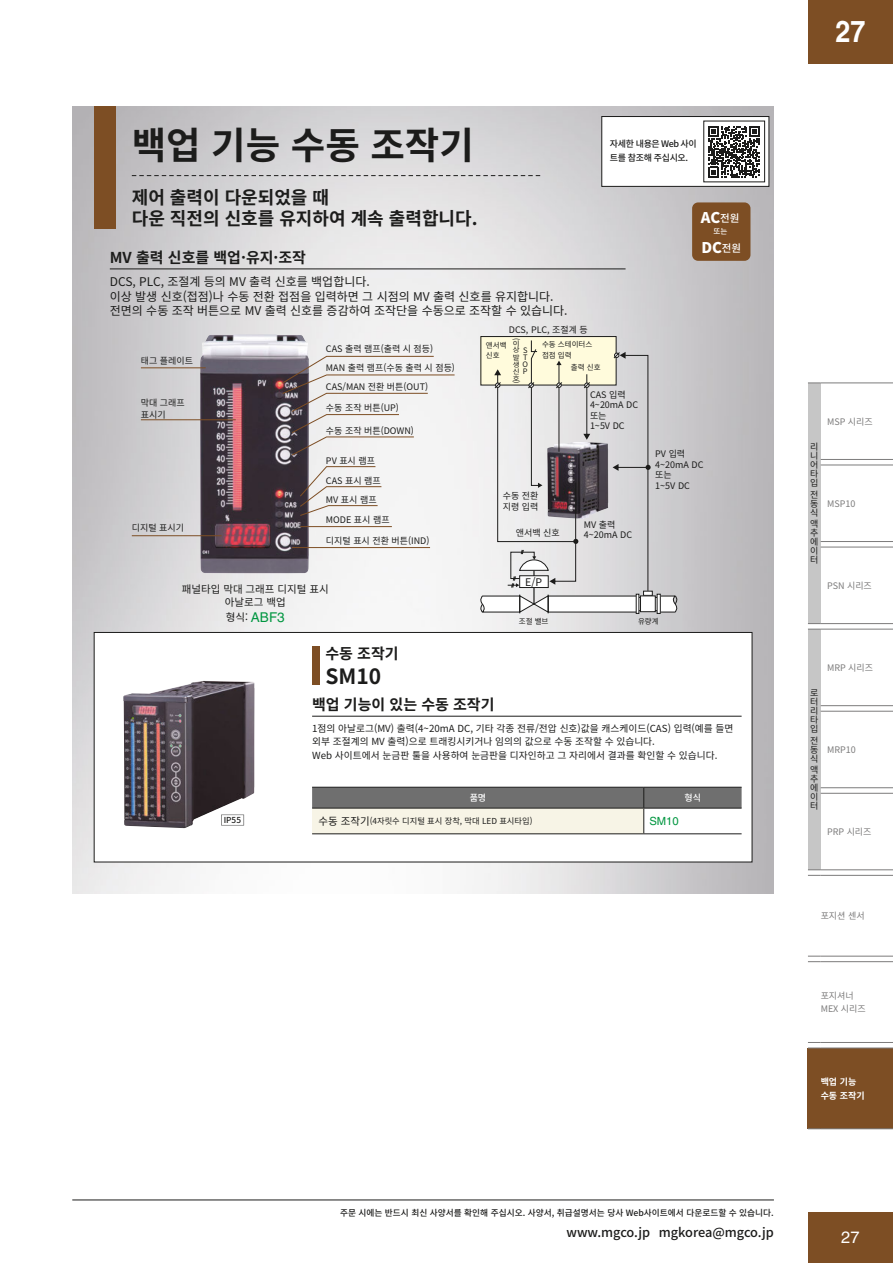
<style>
.page{position:relative;width:893px;height:1263px;background:#fff}
.page>*{position:absolute;margin:0;border:0;box-sizing:border-box;transform-origin:0 0}
.t1{font:700 37.5px "Source Han Sans KR";color:#1c1c1b}
.t2{font:700 30px "Helvetica LT Std";color:#fff;scale:.9 1}
.t3{font:700 21px "Source Han Sans KR";color:#1c1c1b}
.t4{font:700 18px/21px "Source Han Sans KR";color:#1c1c1b}
.t5{font:16.5px "Helvetica LT Std";color:#fff}
.t6{font:700 15px "Source Han Sans KR";color:#1c1c1b}
.t7{font:800 14.7px "Source Han Sans KR";color:#fff}
.t8{font:13.5px "Helvetica LT Std";color:#009640}
.t9{font:500 12.75px "Source Han Sans KR";color:#1c1c1b}
.t10{font:12px/14.4px "Source Han Sans KR";color:#1c1c1b}
.t11{font:11.25px "Helvetica LT Std";color:#009640}
.t12{font:10.5px/13.5px "Source Han Sans KR";color:#1c1c1b;text-align:center}
.t13{font:9.75px/13.5px "Source Han Sans KR";color:#1c1c1b}
.t14{font:9px/9px "Source Han Sans KR";color:#1c1c1b}
.t15{font:9px/13.5px "Source Han Sans KR";color:#7c7b7b}
.t16{font:500 9px/14.4px "Source Han Sans KR";letter-spacing:-.04em;color:#1c1c1b}
.t17{font:700 9px/13.5px "Source Han Sans KR";color:#fff}
.t18{font:500 9px "Source Han Sans KR";color:#fff}
.t19{font:500 8.7px "Source Han Sans KR";color:#1c1c1b}
.t20{font:8.25px "Source Han Sans KR";color:#1c1c1b}
.t21{font:500 8.25px "Source Han Sans KR";color:#1c1c1b}
.t22{font:7.5px/7.1px "Source Han Sans KR";color:#1c1c1b}
.t23{font:500 7.5px "Source Han Sans KR";color:#fff}
.t24{font:7.5px "Source Han Sans KR";color:#1c1c1b;scale:.9 1}
.t25{font:6.75px/6.4px "Source Han Sans KR";color:#1c1c1b;scale:1.11 1}
.s1{font-weight:500;font-size:10.5px}
.s2{font-family:"Source Han Sans KR";font-size:10.5px;color:#1c1c1b}
.s3{font-size:10.5px}
</style>
<div class="page">
<div style="left:808px;top:1212px;width:85px;height:51px;background:#7d4e24"></div>
<div style="left:808px;top:0;width:85px;height:64px;background:#7d4e24"></div>
<hr style="left:72px;top:1199px;width:702px;height:1px;background:#1c1c1b">
<div style="left:808px;top:383px;width:13px;height:241px;background:#c6c6c6"></div>
<div style="left:808px;top:629px;width:13px;height:241px;background:#c6c6c6"></div>
<div style="left:808px;top:1048px;width:85px;height:81px;background:#7d4e24"></div>
<hr style="left:821px;top:383px;width:72px;height:1px;background:#7c7b7b">
<hr style="left:821px;top:459px;width:72px;height:1px;background:#7c7b7b">
<hr style="left:821px;top:465px;width:72px;height:1px;background:#7c7b7b">
<hr style="left:821px;top:541px;width:72px;height:1px;background:#7c7b7b">
<hr style="left:821px;top:547px;width:72px;height:1px;background:#7c7b7b">
<hr style="left:821px;top:623px;width:72px;height:1px;background:#7c7b7b">
<hr style="left:821px;top:629px;width:72px;height:1px;background:#7c7b7b">
<hr style="left:821px;top:705px;width:72px;height:1px;background:#7c7b7b">
<hr style="left:821px;top:711px;width:72px;height:1px;background:#7c7b7b">
<hr style="left:821px;top:787px;width:72px;height:1px;background:#7c7b7b">
<hr style="left:821px;top:793px;width:72px;height:1px;background:#7c7b7b">
<hr style="left:821px;top:869px;width:72px;height:1px;background:#7c7b7b">
<svg style="left:808px;top:869px;width:13px;height:7px"></svg>
<hr style="left:821px;top:875px;width:72px;height:1px;background:#7c7b7b">
<hr style="left:821px;top:956px;width:72px;height:1px;background:#7c7b7b">
<svg style="left:808px;top:956px;width:13px;height:6px"></svg>
<hr style="left:821px;top:961px;width:72px;height:1px;background:#7c7b7b">
<hr style="left:821px;top:1042px;width:72px;height:1px;background:#7c7b7b">
<svg style="left:808px;top:1042px;width:13px;height:7px"></svg>
<hr style="left:821px;top:1048px;width:72px;height:1px;background:#7c7b7b">
<svg style="left:808px;top:1128px;width:13px;height:1px"></svg>
<hr style="left:821px;top:1128px;width:72px;height:1px;background:#7c7b7b">
<svg style="left:808px;top:383px;width:13px;height:1px"></svg>
<svg style="left:808px;top:623px;width:13px;height:7px"></svg>
<img style="left:72px;top:106px;width:702px;height:787px">
<img style="left:200px;top:334px;width:109px;height:239px">
<div style="left:94px;top:632px;width:658px;height:230px;background:#fff;border:1px solid #1c1c1b"></div>
<img style="left:123px;top:681px;width:131px;height:147px">
<div style="left:94px;top:106px;width:21px;height:123px;background:#7d4e24"></div>
<svg style="left:132px;top:175px;width:408px;height:1px"></svg>
<svg style="left:281px;top:355px;width:174px;height:101px"></svg>
<svg style="left:299px;top:466px;width:94px;height:61px"></svg>
<hr style="left:141px;top:419px;width:95px;height:1px;background:#7d4e24">
<hr style="left:141px;top:367px;width:65px;height:1px;background:#7d4e24">
<hr style="left:132px;top:535px;width:90px;height:1px;background:#7d4e24">
<hr style="left:292px;top:547px;width:138px;height:1px;background:#7d4e24">
<div style="left:481px;top:337px;width:135px;height:48px;background:#fffbdc"></div>
<div style="left:481px;top:336px;width:135px;height:49px;border:1px solid #1c1c1b"></div>
<div style="left:636px;top:594px;width:3px;height:20px;border:1px solid #1c1c1b"></div>
<div style="left:657px;top:594px;width:4px;height:20px;border:1px solid #1c1c1b"></div>
<svg style="left:479px;top:340px;width:200px;height:273px"></svg>
<svg style="left:312px;top:787px;width:430px;height:46px;background:#b4b3ad"></svg>
<hr style="left:312px;top:833px;width:332px;height:1px;background:#1c1c1b">
<hr style="left:644px;top:833px;width:98px;height:1px;background:#1c1c1b">
<hr style="left:312px;top:716px;width:430px;height:1px;background:#1c1c1b">
<div style="left:312px;top:646px;width:7px;height:39px;background:#7d4e24"></div>
<svg style="left:221px;top:815px;width:23px;height:10px"></svg>
<div style="left:602px;top:116px;width:167px;height:71px;background:#fff;border:1px solid #1c1c1b"></div>
<svg style="left:708px;top:126px;width:52px;height:52px"></svg>
<div style="left:692px;top:202px;width:58px;height:59px;background:#7d4e24;border-radius:6px"></div>
<hr style="left:110px;top:269px;width:516px;height:1px;background:#1c1c1b">
<h1 class="t1" style="left:132px;top:125px;width:344px">백업 기능 수동 조작기</h1>
<h3 class="t4" style="left:132px;top:187px;width:347px">제어 출력이 다운되었을 때<br>다운 직전의 신호를 유지하여 계속 출력합니다.</h3>
<h3 class="t6" style="left:110px;top:249px;width:198px">MV 출력 신호를 백업·유지·조작</h3>
<h3 class="t10" style="left:110px;top:275px;width:459px">DCS, PLC, 조절계 등의 MV 출력 신호를 백업합니다.<br>이상 발생 신호(접점)나 수동 전환 접점을 입력하면 그 시점의 MV 출력 신호를 유지합니다. 전면의 수동 조작 버튼으로 MV 출력 신호를 증감하여 조작단을 수동으로 조작할 수 있습니다.</h3>
<p class="t14" style="left:509px;top:325px;width:80px">DCS, PLC, 조절계 등</p>
<p class="t16" style="left:610px;top:136px;width:88px">자세한 내용은 Web 사이 트를 참조해 주십시오.</p>
<h3 class="t7" style="left:701px;top:209px;width:40px">AC<span class="s1">전원</span></h3>
<p class="t23" style="left:714px;top:227px;width:15px">또는</p>
<h3 class="t7" style="left:701px;top:239px;width:41px">DC<span class="s1">전원</span></h3>
<p class="t14" style="left:326px;top:340px;width:131px;line-height:18.9px">CAS 출력 램프(출력 시 점등)<br>MAN 출력 램프(수동 출력 시 점등)<br>CAS/MAN 전환 버튼(OUT)</p>
<p class="t14" style="left:326px;top:404px;width:74px">수동 조작 버튼(UP)</p>
<p class="t14" style="left:326px;top:426px;width:90px">수동 조작 버튼(DOWN)</p>
<p class="t14" style="left:326px;top:456px;width:51px">PV 표시 램프</p>
<p class="t14" style="left:326px;top:471px;width:56px;line-height:19px">CAS 표시 램프<br>MV 표시 램프</p>
<p class="t14" style="left:326px;top:516px;width:65px">MODE 표시 램프</p>
<p class="t14" style="left:326px;top:536px;width:105px">디지털 표시 전환 버튼(IND)</p>
<p class="t12" style="left:182px;top:582px;width:148px">패널타입 막대 그래프 디지털 표시 아날로그 백업</p>
<h3 class="t8" style="left:226px;top:609px;width:60px"><span class="s2">형식:</span> ABF3</h3>
<p class="t14" style="left:141px;top:357px;width:54px">태그 플레이트</p>
<p class="t14" style="left:141px;top:397px;width:45px;line-height:12px">막대 그래프 표시기</p>
<p class="t14" style="left:132px;top:523px;width:54px">디지털 표시기</p>
<h3 class="t6" style="left:325px;top:645px;width:75px">수동 조작기</h3>
<h3 class="t3" style="left:325px;top:665px;width:57px">SM10</h3>
<p class="t24" style="left:520px;top:338px;width:4px;rotate:90deg">(</p>
<p class="t25" style="left:513px;top:340px;width:8px">이 상</p>
<p class="t25" style="left:513px;top:355px;width:8px">발 생</p>
<p class="t25" style="left:513px;top:369px;width:7px">신 호</p>
<p class="t24" style="left:520px;top:381px;width:4px;rotate:90deg">)</p>
<p class="t22" style="left:486px;top:340px;width:22px;line-height:10.5px">앤서백 신호</p>
<p class="t22" style="left:522px;top:347px;width:7px;text-align:justify">S T O P</p>
<p class="t22" style="left:542px;top:339px;width:52px;line-height:10.5px">수동 스테이터스 접점 입력</p>
<p class="t22" style="left:571px;top:364px;width:31px">출력 신호</p>
<p class="t14" style="left:590px;top:389px;width:50px;line-height:10.5px">CAS 입력<br>4~20mA DC 또는<br>1~5V DC</p>
<p class="t14" style="left:503px;top:491px;width:37px;line-height:10.5px">수동 전환 지령 입력</p>
<p class="t14" style="left:516px;top:528px;width:45px">앤서백 신호</p>
<p class="t14" style="left:584px;top:520px;width:50px;line-height:10.5px">MV 출력<br>4~20mA DC</p>
<p class="t12" style="left:525px;top:575px;width:18px">E/P</p>
<p class="t14" style="left:655px;top:449px;width:50px;line-height:10.5px">PV 입력<br>4~20mA DC 또는<br>1~5V DC</p>
<p class="t22" style="left:519px;top:618px;width:31px">조절 밸브</p>
<p class="t22" style="left:638px;top:618px;width:22px">유량계</p>
<p class="t21" style="left:224px;top:816px;width:19px">IP55</p>
<h3 class="t6" style="left:312px;top:696px;width:184px">백업 기능이 있는 수동 조작기</h3>
<p class="t13" style="left:312px;top:721px;width:423px">1점의 아날로그(MV) 출력(4~20mA DC, 기타 각종 전류/전압 신호)값을 캐스케이드(CAS) 입력(예를 들면 외부 조절계의 MV 출력)으로 트래킹시키거나 임의의 값으로 수동 조작할 수 있습니다.<br>Web 사이트에서 눈금판 툴을 사용하여 눈금판을 디자인하고 그 자리에서 결과를 확인할 수 있습니다.</p>
<p class="t18" style="left:470px;top:793px;width:18px">품명</p>
<p class="t18" style="left:684px;top:793px;width:18px">형식</p>
<p class="t20" style="left:318px;top:816px;width:215px"><span class="s3">수동 조작기</span>(4자릿수 디지털 표시 장착, 막대 LED 표시타입)</p>
<p class="t11" style="left:649px;top:814px;width:31px">SM10</p>
<h2 class="t2" style="left:835px;top:13px;width:35px">27</h2>
<p class="t14" style="left:810px;top:442px;width:10px;text-align:justify">리 니 어 타 입</p>
<p class="t14" style="left:810px;top:490px;width:9px;text-align:justify">전 동 식</p>
<p class="t14" style="left:810px;top:520px;width:9px;text-align:justify">액 추 에 이 터</p>
<p class="t15" style="left:827px;top:415px;width:47px">MSP 시리즈</p>
<p class="t15" style="left:827px;top:497px;width:30px">MSP10</p>
<p class="t15" style="left:827px;top:579px;width:46px">PSN 시리즈</p>
<p class="t14" style="left:810px;top:689px;width:10px;text-align:justify">로 터 리 타 입</p>
<p class="t14" style="left:810px;top:736px;width:9px;text-align:justify">전 동 식</p>
<p class="t14" style="left:810px;top:766px;width:9px;text-align:justify">액 추 에 이 터</p>
<p class="t15" style="left:827px;top:661px;width:48px">MRP 시리즈</p>
<p class="t15" style="left:827px;top:743px;width:30px">MRP10</p>
<p class="t15" style="left:827px;top:825px;width:46px">PRP 시리즈</p>
<p class="t15" style="left:821px;top:909px;width:45px">포지션 센서</p>
<p class="t15" style="left:821px;top:989px;width:47px">포지셔너<br>MEX 시리즈</p>
<p class="t17" style="left:821px;top:1075px;width:45px">백업 기능 수동 조작기</p>
<p class="t19" style="left:340px;top:1208px;width:435px">주문 시에는 반드시 최신 사양서를 확인해 주십시오. 사양서, 취급설명서는 당사 Web사이트에서 다운로드할 수 있습니다.</p>
<h3 class="t9" style="left:566px;top:1225px;width:209px">www.mgco.jp mgkorea@mgco.jp</h3>
<h3 class="t5" style="left:841px;top:1227px;width:20px">27</h3>
</div>
